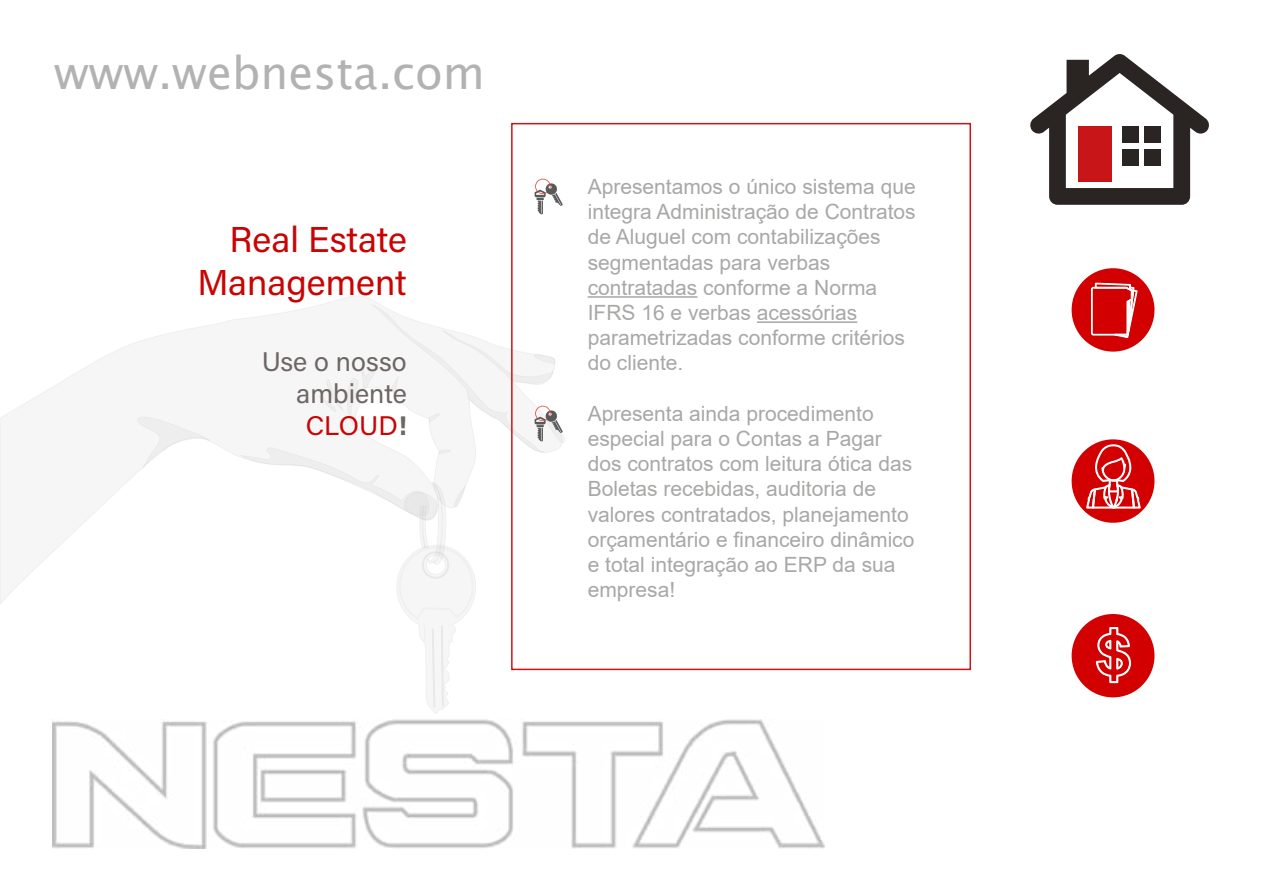
<style>
.page{position:relative;width:1263px;height:893px;background:#fff}
.page>*{position:absolute;margin:0;border:0;box-sizing:border-box;transform-origin:0 0}
.t1{font:45px "Lucida Sans Unicode";color:#b3b2b2}
.t2{font:36px/43.2px "Acumin Variable Concept";color:#c80504;text-align:right}
.t3{font:27px/32.4px "Acumin Variable Concept";color:#6e6664;text-align:right}
.t4{font:21px/25.2px "Arial";color:#a8a8a7}
.s1{color:#c80504}
</style>
<div class="page">
<svg style="left:0;top:296px;width:378px;height:308px"></svg>
<svg style="left:1030px;top:54px;width:179px;height:151px"></svg>
<div style="left:1078px;top:126px;width:34px;height:56px;background:#c81517"></div>
<div style="left:1122px;top:126px;width:16px;height:17px;background:#2a2522"></div>
<div style="left:1144px;top:126px;width:17px;height:17px;background:#2a2522"></div>
<div style="left:1122px;top:149px;width:16px;height:16px;background:#2a2522"></div>
<div style="left:1144px;top:149px;width:17px;height:16px;background:#2a2522"></div>
<div style="left:1071px;top:268px;width:83px;height:84px;background:#d30001;border-radius:50%"></div>
<div style="left:1071px;top:439px;width:83px;height:84px;background:#d30001;border-radius:50%"></div>
<div style="left:1071px;top:614px;width:83px;height:83px;background:#d30001;border-radius:50%"></div>
<img style="left:53px;top:720px;width:771px;height:128px">
<hr style="left:588px;top:296px;width:109px;height:2px;background:#a8a8a7">
<hr style="left:757px;top:321px;width:100px;height:2px;background:#a8a8a7">
<svg style="left:535px;top:179px;width:28px;height:35px"></svg>
<svg style="left:238px;top:303px;width:328px;height:411px"></svg>
<svg style="left:1090px;top:268px;width:48px;height:84px"></svg>
<svg style="left:1085px;top:443px;width:56px;height:80px"></svg>
<svg style="left:1095px;top:627px;width:37px;height:71px"></svg>
<h1 class="t1" style="left:54px;top:38px;width:432px">www.webnesta.com</h1>
<h2 class="t2" style="left:198px;top:216px;width:211px">Real Estate<br>Management</h2>
<p class="t3" style="left:262px;top:344px;width:147px">Use o nosso ambiente<br><span class="s1">CLOUD</span>!</p>
<p class="t4" style="left:588px;top:174px;width:329px">Apresentamos o único sistema que integra Administração de Contratos de Aluguel com contabilizações segmentadas para verbas contratadas conforme a Norma<br>IFRS 16 e verbas acessórias parametrizadas conforme critérios do cliente.</p>
<p class="t4" style="left:588px;top:401px;width:328px">Apresenta ainda procedimento especial para o Contas a Pagar dos contratos com leitura ótica das<br>Boletas recebidas, auditoria de valores contratados, planejamento orçamentário e financeiro dinâmico e total integração ao ERP da sua empresa!</p>
</div>
